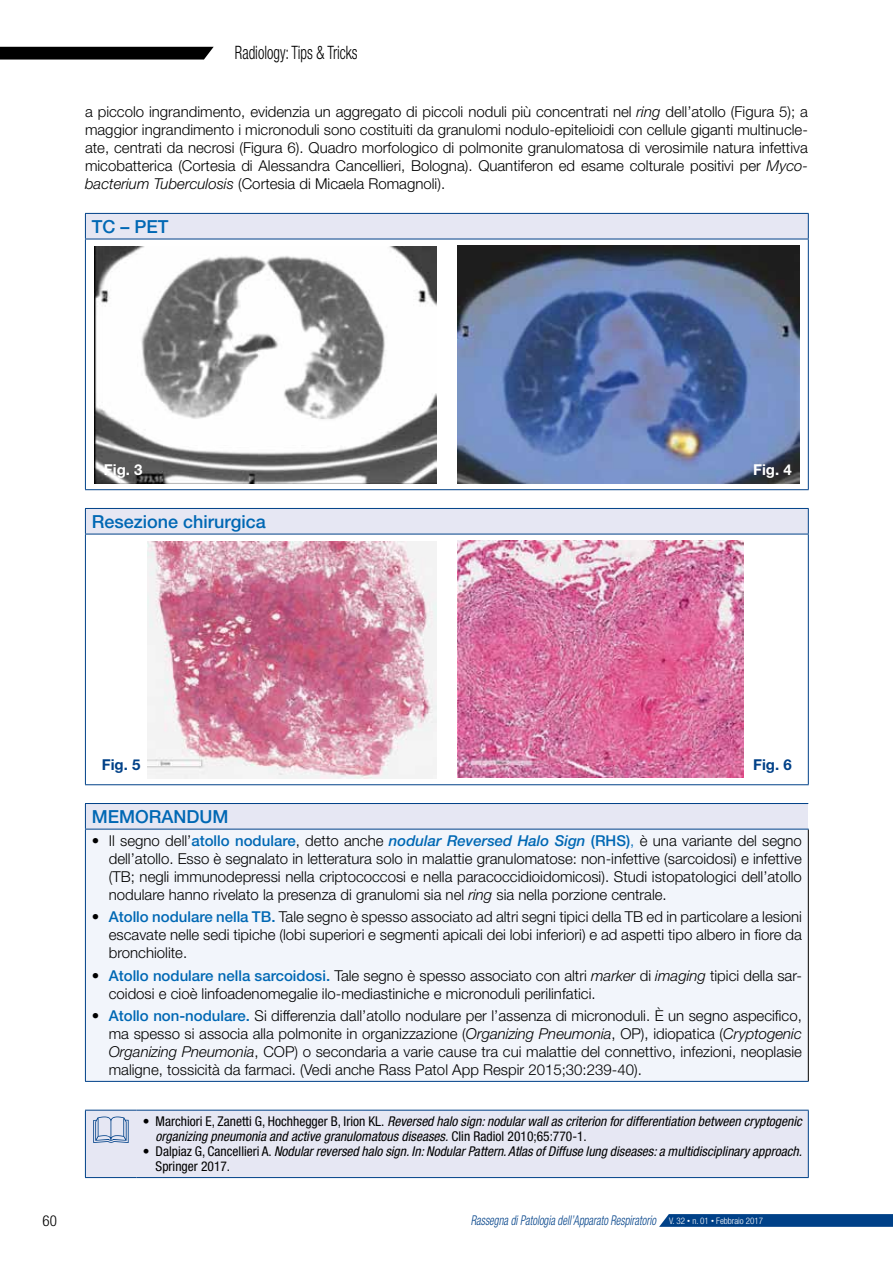
<style>
.page{position:relative;width:893px;height:1263px;background:#fff}
.page>*{position:absolute;margin:0;border:0;box-sizing:border-box;transform-origin:0 0}
.t1{font:300 condensed 18.45px "Helvetica Neue LT Std";color:#000;scale:.8 1}
.t2{font:500 18px "Helvetica Neue LT Std";color:#0068b4}
.t3{font:300 15px/18px "Helvetica Neue LT Std";color:#000;text-align:justify}
.t4{font:700 15px "Helvetica Neue LT Std";color:#fff}
.t5{font:700 15px "Helvetica Neue LT Std";color:#004188}
.t6{font:300 condensed 15px "Helvetica Neue LT Std";color:#000}
.t7{font:italic condensed 13.5px/15px "Helvetica Neue LT Std";color:#000}
.t8{font:italic 300 condensed 13.5px "Helvetica Neue LT Std";color:#004188;scale:.8 1}
.t9{font:300 condensed 9px "Helvetica Neue LT Std";color:#fff}
.s1{font-style:italic}
.s2{font-weight:500;color:#0068b4}
.s3{font-weight:500;font-style:italic;color:#0068b4}
.s4{color:#0068b4}
.s5{font-style:normal}
.s6{font-size:6px}
</style>
<div class="page">
<svg style="left:659px;top:1214px;width:234px;height:13px;background:#09488c"></svg>
<svg style="left:0;top:47px;width:214px;height:13px;background:#0f0f0f"></svg>
<div style="left:85px;top:213px;width:723px;height:26px;background:#e6e7f3"></div>
<hr style="left:85px;top:213px;width:724px;height:1px;background:#004188">
<svg style="left:85px;top:214px;width:1px;height:25px"></svg>
<svg style="left:808px;top:214px;width:1px;height:25px"></svg>
<hr style="left:85px;top:239px;width:724px;height:1px;background:#004188">
<hr style="left:85px;top:239px;width:1px;height:250px;background:#004188">
<hr style="left:808px;top:239px;width:1px;height:250px;background:#004188">
<hr style="left:85px;top:489px;width:724px;height:1px;background:#004188">
<img style="left:94px;top:246px;width:343px;height:237px">
<img style="left:457px;top:245px;width:343px;height:238px">
<div style="left:85px;top:508px;width:723px;height:26px;background:#e6e7f3"></div>
<hr style="left:85px;top:508px;width:724px;height:1px;background:#004188">
<svg style="left:85px;top:509px;width:1px;height:25px"></svg>
<svg style="left:808px;top:509px;width:1px;height:25px"></svg>
<hr style="left:85px;top:534px;width:724px;height:1px;background:#004188">
<hr style="left:85px;top:534px;width:1px;height:250px;background:#004188">
<hr style="left:808px;top:534px;width:1px;height:250px;background:#004188">
<hr style="left:85px;top:784px;width:724px;height:1px;background:#004188">
<img style="left:148px;top:541px;width:288px;height:237px">
<img style="left:458px;top:540px;width:285px;height:238px">
<div style="left:85px;top:803px;width:723px;height:26px;background:#e6e7f3"></div>
<div style="left:85px;top:829px;width:723px;height:252px;background:#f2f5fb"></div>
<hr style="left:808px;top:829px;width:1px;height:252px;background:#000">
<hr style="left:85px;top:803px;width:723px;height:1px;background:#004188">
<svg style="left:85px;top:804px;width:1px;height:25px"></svg>
<hr style="left:85px;top:829px;width:724px;height:1px;background:#004188">
<hr style="left:85px;top:829px;width:1px;height:252px;background:#004188">
<hr style="left:85px;top:1081px;width:724px;height:1px;background:#004188">
<div style="left:86px;top:1111px;width:722px;height:66px;background:#e6e7f3"></div>
<hr style="left:85px;top:1110px;width:51px;height:1px;background:#004188">
<hr style="left:85px;top:1110px;width:1px;height:67px;background:#004188">
<hr style="left:136px;top:1110px;width:673px;height:1px;background:#004188">
<hr style="left:808px;top:1110px;width:1px;height:67px;background:#004188">
<hr style="left:85px;top:1177px;width:51px;height:1px;background:#004188">
<hr style="left:136px;top:1177px;width:673px;height:1px;background:#004188">
<svg style="left:93px;top:1116px;width:36px;height:27px"></svg>
<p class="t1" style="left:235px;top:42px;width:155px">Radiology: Tips &amp; Tricks</p>
<p class="t3" style="left:85px;top:102px;width:724px">a piccolo ingrandimento, evidenzia un aggregato di piccoli noduli più concentrati nel <span class="s1">ring</span> dell’atollo (Figura 5); a maggior ingrandimento i micronoduli sono costituiti da granulomi nodulo-epitelioidi con cellule giganti multinucle&shy;ate, centrati da necrosi (Figura 6). Quadro morfologico di polmonite granulomatosa di verosimile natura infettiva micobatterica (Cortesia di Alessandra Cancellieri, Bologna). Quantiferon ed esame colturale positivi per <span class="s1">Myco&shy;bacterium Tuberculosis</span> (Cortesia di Micaela Romagnoli).</p>
<p class="t2" style="left:92px;top:215px;width:78px">TC – PET</p>
<p class="t4" style="left:104px;top:460px;width:40px">Fig. 3</p>
<p class="t2" style="left:92px;top:510px;width:176px">Resezione chirurgica</p>
<p class="t5" style="left:102px;top:756px;width:40px">Fig. 5</p>
<p class="t4" style="left:753px;top:460px;width:40px">Fig. 4</p>
<p class="t5" style="left:753px;top:756px;width:40px">Fig. 6</p>
<p class="t2" style="left:92px;top:806px;width:138px">MEMORANDUM</p>
<p class="t3" style="left:109px;top:831px;width:695px;text-indent:-17px">• Il segno dell’<span class="s2">atollo nodulare</span>, detto anche <span class="s3">nodular Reversed Halo Sign</span> <span class="s2">(RHS)</span><span class="s4">,</span> è una variante del segno dell’atollo. Esso è segnalato in letteratura solo in malattie granulomatose: non-infettive (sarcoidosi) e infettive (TB; negli immunodepressi nella criptococcosi e nella paracoccidioidomicosi). Studi istopatologici dell’atollo nodulare hanno rivelato la presenza di granulomi sia nel <span class="s1">ring</span> sia nella porzione centrale.</p>
<p class="t3" style="left:109px;top:908px;width:695px;text-indent:-17px">• <span class="s2">Atollo nodulare nella TB.</span> Tale segno è spesso associato ad altri segni tipici della TB ed in particolare a lesioni escavate nelle sedi tipiche (lobi superiori e segmenti apicali dei lobi inferiori) e ad aspetti tipo albero in fiore da bronchiolite.</p>
<p class="t3" style="left:109px;top:966px;width:695px;text-indent:-17px">• <span class="s2">Atollo nodulare nella sarcoidosi.</span> Tale segno è spesso associato con altri <span class="s1">marker</span> di <span class="s1">imaging</span> tipici della sar&shy;coidosi e cioè linfoadenomegalie ilo-mediastiniche e micronoduli perilinfatici.</p>
<p class="t3" style="left:109px;top:1006px;width:695px;text-indent:-17px">• <span class="s2">Atollo non-nodulare.</span> Si differenzia dall’atollo nodulare per l’assenza di micronoduli. È un segno aspecifico, ma spesso si associa alla polmonite in organizzazione (<span class="s1">Organizing Pneumonia</span>, OP), idiopatica (<span class="s1">Cryptogenic Organizing Pneumonia</span>, COP) o secondaria a varie cause tra cui malattie del connettivo, infezioni, neoplasie maligne, tossicità da farmaci. (Vedi anche Rass Patol App Respir 2015;30:239-40).</p>
<p class="t7" style="left:156px;top:1114px;width:648px;text-indent:-13px"><span class="s5">• Marchiori E, Zanetti G, Hochhegger B, Irion KL.</span> Reversed halo sign: nodular wall as criterion for differentiation between cryptogenic organizing pneumonia and active granulomatous diseases. <span class="s5">Clin Radiol 2010;65:770-1.</span></p>
<p class="t7" style="left:156px;top:1144px;width:648px;text-indent:-13px"><span class="s5">• Dalpiaz G, Cancellieri A.</span> Nodular reversed halo sign. In: Nodular Pattern. Atlas of Diffuse lung diseases: a multidisciplinary approach.<br><span class="s5">Springer 2017.</span></p>
<p class="t6" style="left:43px;top:1212px;width:16px">60</p>
<p class="t8" style="left:471px;top:1212px;width:233px">Rassegna di Patologia dell’Apparato Respiratorio</p>
<p class="t9" style="left:669px;top:1215px;width:96px">V. 32 <span class="s6">•</span> n. 01 <span class="s6">•</span> Febbraio 2017</p>
</div>
